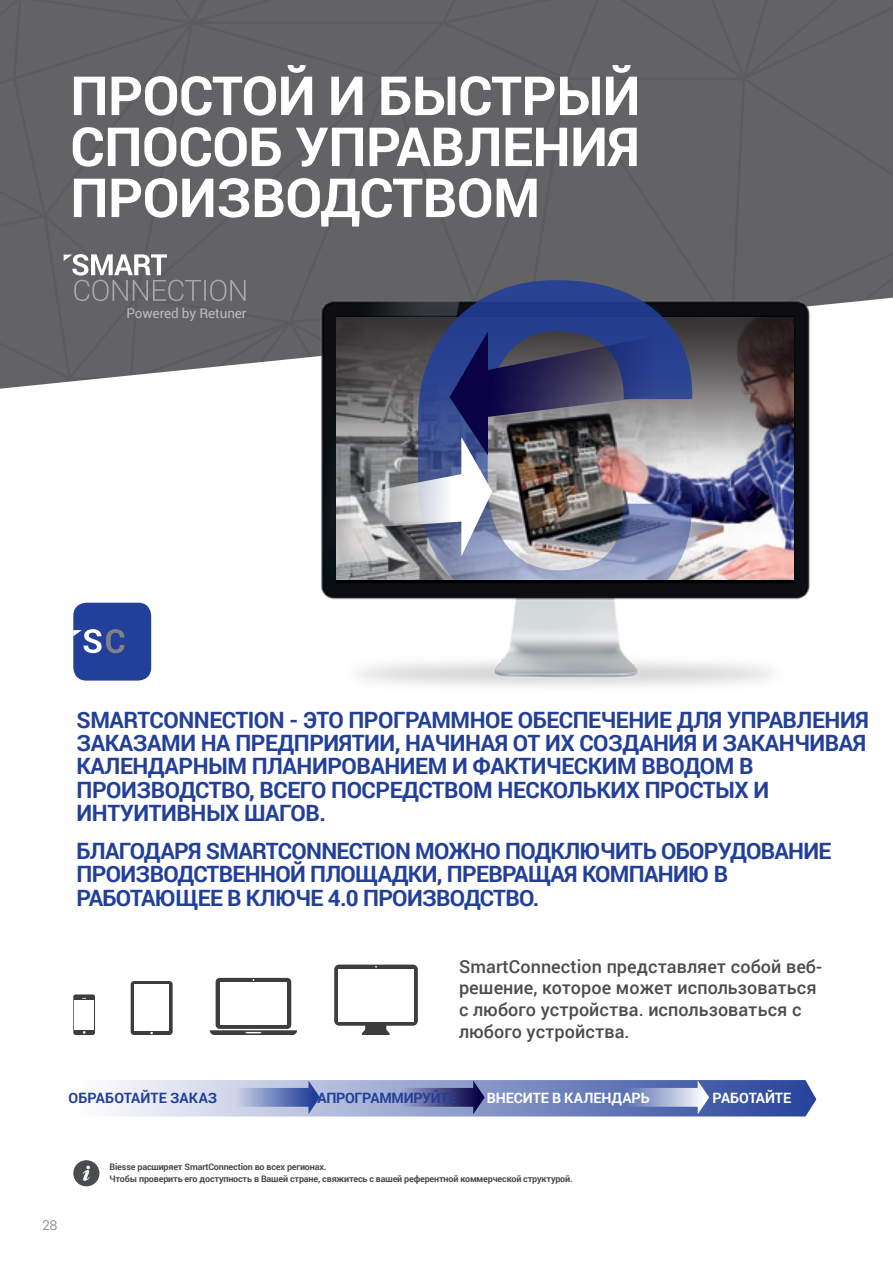
<style>
.page{position:relative;width:893px;height:1263px;background:#fff}
.page>*{position:absolute;margin:0;border:0;box-sizing:border-box;transform-origin:0 0}
.PAG_NERE_-_TITOLO{font:700 54px "Roboto";letter-spacing:-.01em;color:#fff}
.PAG_NERE_-_INTRO_ver{font:700 22.5px/23.2px "Roboto";letter-spacing:-.02em;color:#223f99}
.t1{font:500 18px "Roboto";letter-spacing:.005em;color:#4b4c4d}
.t2{font:700 14.25px "Roboto";letter-spacing:-.005em;color:#fff}
.t3{font:700 14.25px "Roboto";letter-spacing:.005em;color:#223f99}
.t4{font:700 14.25px "Roboto";letter-spacing:-.02em;color:#223f99}
.t5{font:13.5px "Roboto";letter-spacing:-.01em;color:#bcbdc0}
.t6{font:300 13.5px "Roboto";color:#6c6d70}
.t7{font:700 9px "Roboto";letter-spacing:-.02em;color:#4b4c4d}
</style>
<div class="page">
<div style="left:0;top:0;width:893px;height:389px;background:#636366"></div>
<img style="left:284px;top:268px;width:562px;height:419px">
<img style="left:336px;top:509px;width:458px;height:71px">
<svg style="left:336px;top:317px;width:458px;height:192px;background:#5b5b6b"></svg>
<img style="left:418px;top:280px;width:275px;height:300px">
<svg style="left:351px;top:431px;width:141px;height:147px;background:#979ca8"></svg>
<svg style="left:450px;top:297px;width:336px;height:163px;background:#4c4f6e"></svg>
<div style="left:73px;top:603px;width:78px;height:78px;background:#223f99;border-radius:13px"></div>
<svg style="left:73px;top:629px;width:52px;height:24px"></svg>
<svg style="left:131px;top:981px;width:42px;height:54px"></svg>
<div style="left:134px;top:984px;width:35px;height:47px;background:#fff"></div>
<svg style="left:210px;top:978px;width:87px;height:57px"></svg>
<div style="left:220px;top:982px;width:67px;height:43px;background:#fff"></div>
<svg style="left:73px;top:994px;width:22px;height:41px"></svg>
<div style="left:74px;top:1000px;width:20px;height:29px;background:#fff"></div>
<svg style="left:334px;top:964px;width:84px;height:71px"></svg>
<div style="left:338px;top:969px;width:76px;height:52px;background:#fff"></div>
<svg style="left:110px;top:1080px;width:706px;height:36px;background:#8a98c6"></svg>
<div style="left:73px;top:1160px;width:26px;height:26px;background:#4b4c4d;border-radius:50%"></div>
<svg style="left:82px;top:1165px;width:8px;height:16px"></svg>
<p class="PAG_NERE_-_TITOLO" style="left:70px;top:58px;width:572px">ПРОСТОЙ И БЫСТРЫЙ</p>
<p class="PAG_NERE_-_TITOLO" style="left:70px;top:109px;width:571px">СПОСОБ УПРАВЛЕНИЯ</p>
<p class="PAG_NERE_-_TITOLO" style="left:70px;top:160px;width:471px">ПРОИЗВОДСТВОМ</p>
<p class="t5" style="left:127px;top:304px;width:122px">Powered by Retuner</p>
<p class="PAG_NERE_-_INTRO_ver" style="left:77px;top:707px;width:794px">SMARTCONNECTION - ЭТО ПРОГРАММНОЕ ОБЕСПЕЧЕНИЕ ДЛЯ УПРАВЛЕНИЯ ЗАКАЗАМИ НА ПРЕДПРИЯТИИ, НАЧИНАЯ ОТ ИХ СОЗДАНИЯ И ЗАКАНЧИВАЯ КАЛЕНДАРНЫМ ПЛАНИРОВАНИЕМ И ФАКТИЧЕСКИМ ВВОДОМ В ПРОИЗВОДСТВО, ВСЕГО ПОСРЕДСТВОМ НЕСКОЛЬКИХ ПРОСТЫХ И ИНТУИТИВНЫХ ШАГОВ.</p>
<p class="PAG_NERE_-_INTRO_ver" style="left:77px;top:838px;width:756px">БЛАГОДАРЯ SMARTCONNECTION МОЖНО ПОДКЛЮЧИТЬ ОБОРУДОВАНИЕ<br>ПРОИЗВОДСТВЕННОЙ ПЛОЩАДКИ, ПРЕВРАЩАЯ КОМПАНИЮ В</p>
<p class="PAG_NERE_-_INTRO_ver" style="left:77px;top:885px;width:464px">РАБОТАЮЩЕЕ В КЛЮЧЕ 4.0 ПРОИЗВОДСТВО.</p>
<p class="t1" style="left:459px;top:954px;width:365px">SmartConnection представляет собой веб-</p>
<p class="t1" style="left:459px;top:975px;width:359px">решение, которое может использоваться</p>
<p class="t1" style="left:459px;top:997px;width:344px">с любого устройства. использоваться с</p>
<p class="t1" style="left:459px;top:1018px;width:172px">любого устройства.</p>
<p class="t3" style="left:69px;top:1087px;width:150px">ОБРАБОТАЙТЕ ЗАКАЗ</p>
<p class="t2" style="left:713px;top:1088px;width:80px">РАБОТАЙТЕ</p>
<p class="t4" style="left:309px;top:1087px;width:149px">ЗАПРОГРАММИРУЙТЕ</p>
<p class="t2" style="left:487px;top:1088px;width:164px">ВНЕСИТЕ В КАЛЕНДАРЬ</p>
<p class="t6" style="left:42px;top:1215px;width:16px">28</p>
<p class="t7" style="left:109px;top:1160px;width:218px">Biesse расширяет SmartConnection во всех регионах.</p>
<p class="t7" style="left:109px;top:1172px;width:465px">Чтобы проверить его доступность в Вашей стране, свяжитесь с вашей референтной коммерческой структурой.</p>
</div>
